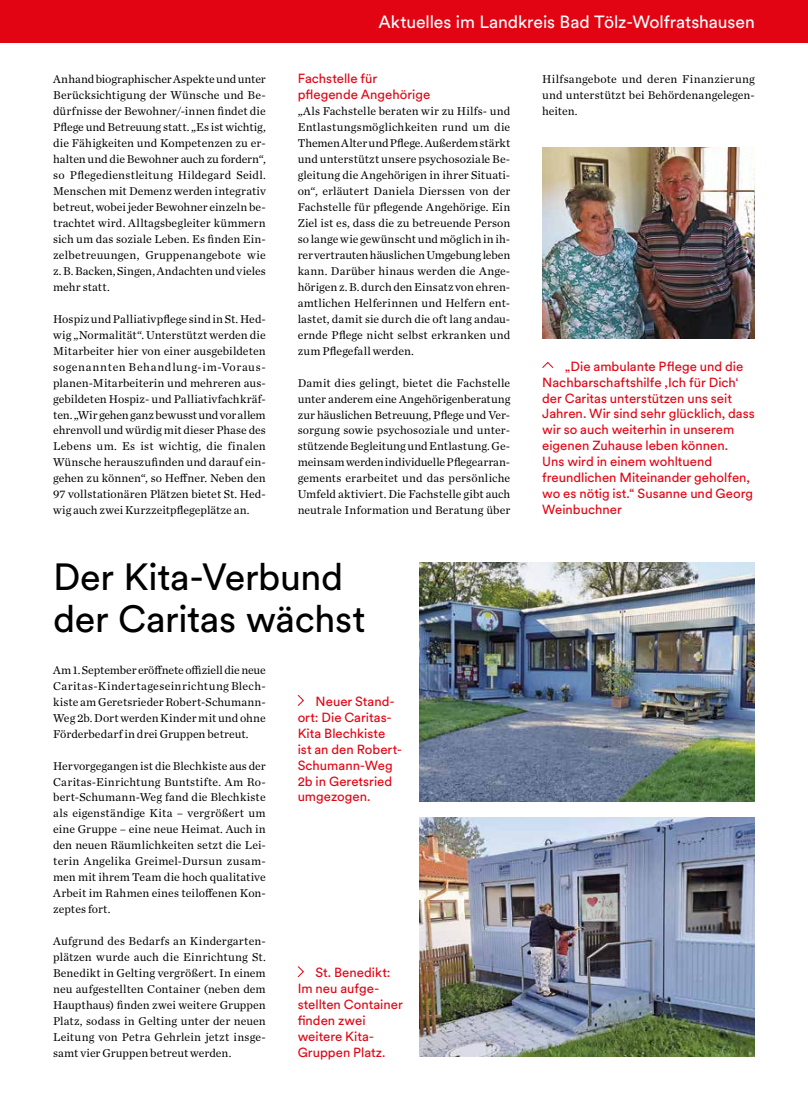
<style>
.page{position:relative;width:808px;height:1110px;background:#fff}
.page>*{position:absolute;margin:0;border:0;box-sizing:border-box;transform-origin:0 0}
.t1{font:37.5px/41.2px "Circular XX";letter-spacing:-.01em;color:#000}
.t2{font:17.5px "Circular XX";letter-spacing:-.005em;color:#fff}
.t3{font:13.12px/16px "Circular XX";color:#e30413}
.t4{font:11.88px/16px "Chronicle Text G1";letter-spacing:.005em;color:#000;text-align:justify}
</style>
<div class="page">
<div style="left:0;top:0;width:808px;height:43px;background:#e30413"></div>
<img style="left:542px;top:147px;width:213px;height:191px">
<img style="left:420px;top:562px;width:335px;height:239px">
<img style="left:420px;top:817px;width:335px;height:239px">
<svg style="left:542px;top:361px;width:12px;height:7px"></svg>
<svg style="left:297px;top:966px;width:7px;height:12px"></svg>
<svg style="left:297px;top:695px;width:7px;height:11px"></svg>
<p class="t4" style="left:53px;top:71px;width:214px">Anhand biographischer Aspekte und unter Berücksichtigung der Wünsche und Be&shy;dürfnisse der Bewohner/-innen findet die Pflege und Betreuung statt. „Es ist wichtig, die Fähigkeiten und Kompetenzen zu er&shy;halten und die Bewohner auch zu fordern“, so Pflegedienstleitung Hildegard Seidl.<br>Menschen mit Demenz werden integrativ betreut, wobei jeder Bewohner einzeln be&shy;trachtet wird. Alltagsbegleiter kümmern sich um das soziale Leben. Es finden Ein&shy;zelbetreuungen, Gruppenangebote wie z. B. Backen, Singen, Andachten und vieles mehr statt.</p>
<p class="t4" style="left:53px;top:310px;width:214px">Hospiz und Palliativpflege sind in St. Hed&shy;wig „Normalität“. Unterstützt werden die Mitarbeiter hier von einer ausgebildeten sogenannten Behandlung-im-Voraus&shy;planen-Mitarbeiterin und mehreren aus&shy;gebildeten Hospiz- und Palliativfachkräf&shy;ten. „Wir gehen ganz bewusst und vor allem ehrenvoll und würdig mit dieser Phase des Lebens um. Es ist wichtig, die finalen Wünsche herauszufinden und darauf ein&shy;gehen zu können“, so Heffner. Neben den 97 vollstationären Plätzen bietet St. Hed&shy;wig auch zwei Kurzzeitpflegeplätze an.</p>
<h2 class="t2" style="left:378px;top:10px;width:378px">Aktuelles im Landkreis Bad Tölz-Wolfratshausen</h2>
<p class="t3" style="left:298px;top:70px;width:134px">Fachstelle für pflegende Angehörige</p>
<p class="t4" style="left:298px;top:103px;width:214px">„Als Fachstelle beraten wir zu Hilfs- und Entlastungsmöglichkeiten rund um die Themen Alter und Pflege. Außerdem stärkt und unterstützt unsere psychosoziale Be&shy;gleitung die Angehörigen in ihrer Situati&shy;on“, erläutert Daniela Dierssen von der Fachstelle für pflegende Angehörige. Ein Ziel ist es, dass die zu betreuende Person so lange wie gewünscht und möglich in ih&shy;rer vertrauten häuslichen Umgebung leben kann. Darüber hinaus werden die Ange&shy;hörigen z. B. durch den Einsatz von ehren&shy;amtlichen Helferinnen und Helfern ent&shy;lastet, damit sie durch die oft lang andau&shy;ernde Pflege nicht selbst erkranken und zum Pflegefall werden.</p>
<p class="t4" style="left:298px;top:374px;width:214px">Damit dies gelingt, bietet die Fachstelle unter anderem eine Angehörigenberatung zur häuslichen Betreuung, Pflege und Ver&shy;sorgung sowie psychosoziale und unter&shy;stützende Begleitung und Entlastung. Ge&shy;meinsam werden individuelle Pflegearran&shy;gements erarbeitet und das persönliche Umfeld aktiviert. Die Fachstelle gibt auch neutrale Information und Beratung über</p>
<p class="t4" style="left:542px;top:71px;width:214px">Hilfsangebote und deren Finanzierung und unterstützt bei Behördenangelegen&shy;heiten.</p>
<p class="t3" style="left:542px;top:357px;width:214px;text-indent:23px">„Die ambulante Pflege und die<br>Nachbarschaftshilfe ,Ich für Dich‘ der Caritas unterstützen uns seit<br>Jahren. Wir sind sehr glücklich, dass wir so auch weiterhin in unserem eigenen Zuhause leben können.<br>Uns wird in einem wohltuend freundlichen Miteinander geholfen, wo es nötig ist.“ Susanne und Georg<br>Weinbuchner</p>
<h1 class="t1" style="left:53px;top:554px;width:314px">Der Kita-Verbund der Caritas wächst</h1>
<p class="t4" style="left:53px;top:661px;width:214px">Am 1. September eröffnete offiziell die neue Caritas-Kindertageseinrichtung Blech&shy;kiste am Geretsrieder Robert-Schumann-Weg 2b. Dort werden Kinder mit und ohne Förderbedarf in drei Gruppen betreut.</p>
<p class="t4" style="left:53px;top:756px;width:214px">Hervorgegangen ist die Blechkiste aus der Caritas-Einrichtung Buntstifte. Am Ro&shy;bert-Schumann-Weg fand die Blechkiste als eigenständige Kita – vergrößert um eine Gruppe – eine neue Heimat. Auch in den neuen Räumlichkeiten setzt die Lei&shy;terin Angelika Greimel-Dursun zusam&shy;men mit ihrem Team die hoch qualitative Arbeit im Rahmen eines teiloffenen Kon&shy;zeptes fort.</p>
<p class="t4" style="left:53px;top:932px;width:214px">Aufgrund des Bedarfs an Kindergarten&shy;plätzen wurde auch die Einrichtung St.<br>Benedikt in Gelting vergrößert. In einem neu aufgestellten Container (neben dem Haupthaus) finden zwei weitere Gruppen Platz, sodass in Gelting unter der neuen Leitung von Petra Gehrlein jetzt insge&shy;samt vier Gruppen betreut werden.</p>
<p class="t3" style="left:298px;top:692px;width:106px;text-indent:18px">Neuer Stand&shy;ort: Die Caritas-<br>Kita Blechkiste ist an den Robert-<br>Schumann-Weg<br>2b in Geretsried umgezogen.</p>
<p class="t3" style="left:298px;top:963px;width:107px;text-indent:18px">St. Benedikt:<br>Im neu aufge&shy;stellten Container finden zwei weitere Kita-<br>Gruppen Platz.</p>
</div>
